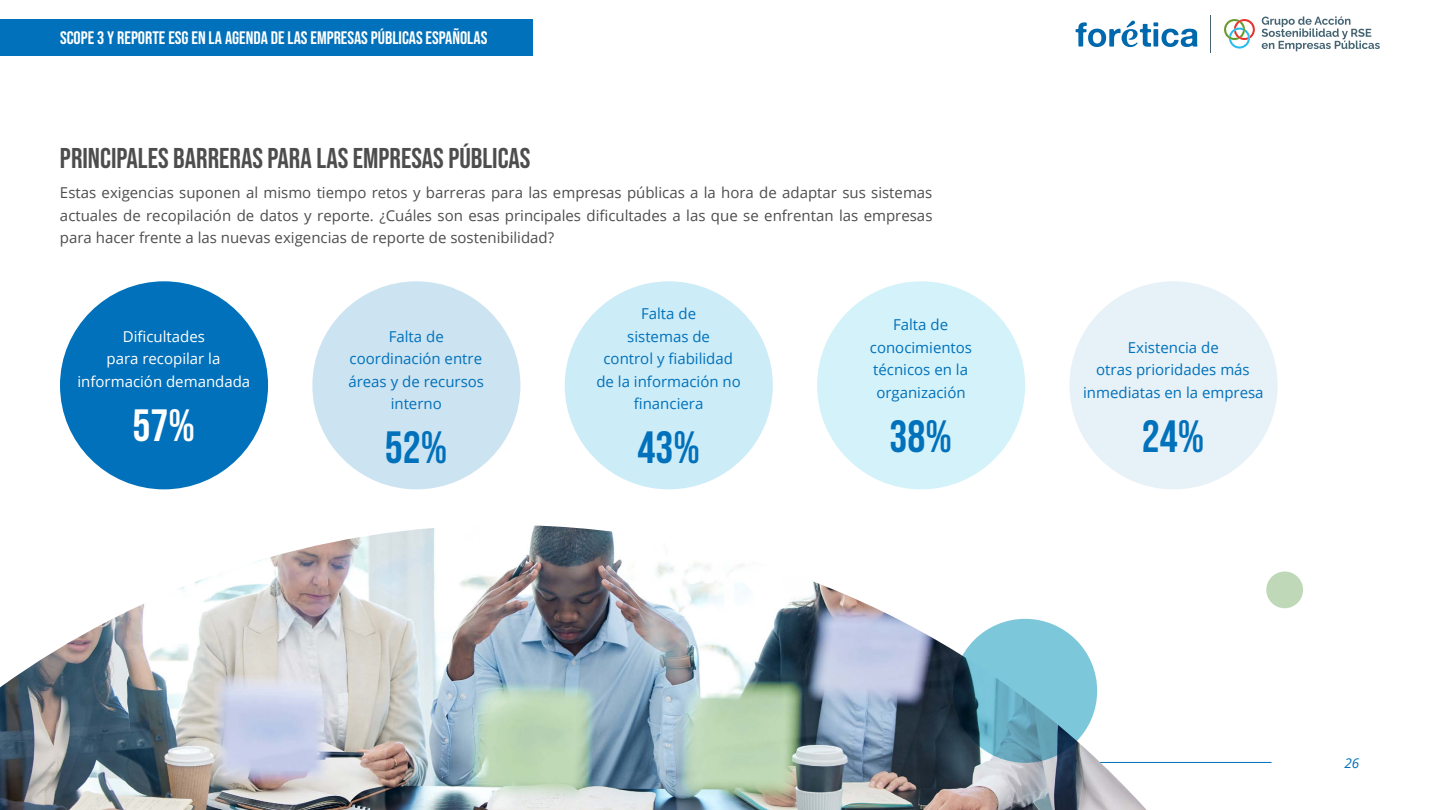
<style>
.page{position:relative;width:1440px;height:810px;background:#fff}
.page>*{position:absolute;margin:0;border:0;box-sizing:border-box;transform-origin:0 0}
.t1{font:45px "Bebas Neue";color:#0071ba}
.t2{font:45px "Bebas Neue";color:#fff}
.t3{font:28.5px "Bebas Neue";color:#4d4d4d}
.t4{font:18px "Bebas Neue";color:#fff}
.t5{font:15px/22.5px "Open Sans";color:#4d4d4d;text-align:justify}
.t6{font:15px/22.5px "Open Sans";color:#0071ba;text-align:center}
.t7{font:15px/22.5px "Open Sans";color:#fff;text-align:center}
.t8{font:italic 13.5px "Open Sans";color:#0071ba}
</style>
<div class="page">
<div style="left:0;top:19px;width:532px;height:37px;background:#0071ba"></div>
<hr style="left:57px;top:762px;width:1215px;height:1px;background:#0071ba">
<svg style="left:1076px;top:21px;width:121px;height:26px"></svg>
<hr style="left:1210px;top:15px;width:1px;height:38px;background:#446472">
<svg style="left:1262px;top:16px;width:118px;height:35px"></svg>
<svg style="left:1224px;top:19px;width:31px;height:30px"></svg>
<div style="left:60px;top:281px;width:208px;height:208px;background:#0071ba;border-radius:50%"></div>
<div style="left:312px;top:281px;width:208px;height:208px;background:#cce3f1;border-radius:50%"></div>
<div style="left:1069px;top:281px;width:209px;height:208px;background:#e6f1f8;border-radius:50%"></div>
<div style="left:565px;top:281px;width:208px;height:208px;background:#ccecf8;border-radius:50%"></div>
<div style="left:817px;top:281px;width:208px;height:208px;background:#d4f2f9;border-radius:50%"></div>
<img style="left:0;top:525px;width:1147px;height:285px">
<svg style="left:953px;top:619px;width:144px;height:144px;background:#6aacc1"></svg>
<div style="left:1266px;top:572px;width:37px;height:36px;background:#bfd8b8;border-radius:50%"></div>
<p class="t4" style="left:60px;top:28px;width:429px">SCOPE 3 Y REPORTE ESG EN LA AGENDA DE LAS EMPRESAS PÚBLICAS ESPAÑOLAS</p>
<h2 class="t3" style="left:60px;top:142px;width:472px">PRINCIPALES BARRERAS PARA LAS EMPRESAS PÚBLICAS</h2>
<p class="t5" style="left:60px;top:181px;width:874px">Estas exigencias suponen al mismo tiempo retos y barreras para las empresas públicas a la hora de adaptar sus sistemas actuales de recopilación de datos y reporte. ¿Cuáles son esas principales dificultades a las que se enfrentan las empresas para hacer frente a las nuevas exigencias de reporte de sostenibilidad?</p>
<p class="t7" style="left:77px;top:325px;width:174px">Dificultades<br>para recopilar la información demandada</p>
<h1 class="t2" style="left:133px;top:400px;width:64px">57%</h1>
<p class="t6" style="left:348px;top:325px;width:137px">Falta de coordinación entre áreas y de recursos interno</p>
<h1 class="t1" style="left:385px;top:422px;width:64px">52%</h1>
<p class="t6" style="left:596px;top:302px;width:146px">Falta de<br>sistemas de<br>control y fiabilidad de la información no financiera</p>
<h1 class="t1" style="left:637px;top:422px;width:64px">43%</h1>
<p class="t6" style="left:870px;top:313px;width:104px">Falta de conocimientos técnicos en la organización</p>
<h1 class="t1" style="left:889px;top:411px;width:64px">38%</h1>
<p class="t6" style="left:1083px;top:336px;width:182px">Existencia de<br>otras prioridades más inmediatas en la empresa</p>
<h1 class="t1" style="left:1142px;top:411px;width:64px">24%</h1>
<p class="t8" style="left:1345px;top:754px;width:16px">26</p>
</div>
